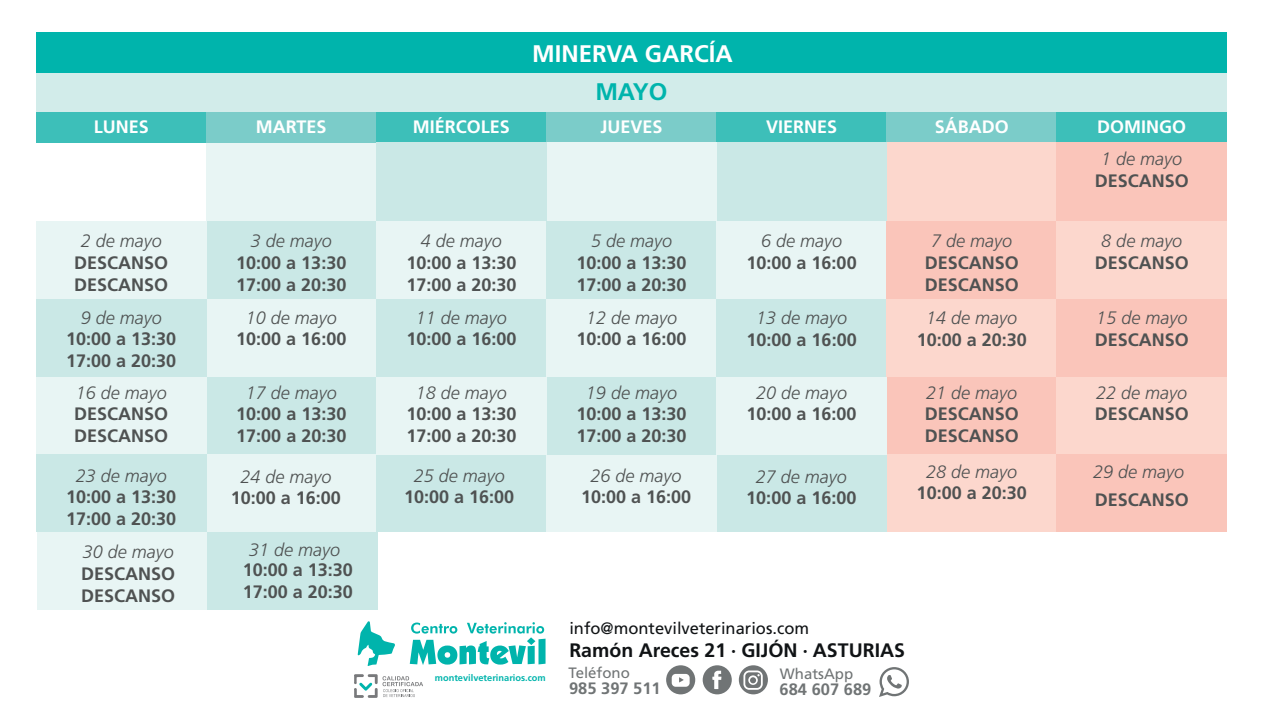
<style>
.page{position:relative;width:1263px;height:720px;background:#fff}
.page>*{position:absolute;margin:0;border:0;box-sizing:border-box;transform-origin:0 0}
.t1{font:700 24px "Frutiger LT Std";color:#fff}
.t2{font:700 24px "Frutiger LT Std";color:#00b4ac}
.t3{font:700 19.5px "Frutiger LT Std";color:#101315}
.t4{font:700 18px/21.6px "Frutiger LT Std";color:#4f5252}
.t5{font:italic 300 18px "Frutiger LT Std";color:#4f5252}
.t6{font:700 18px "Frutiger LT Std";color:#fff}
.t7{font:16.5px "Frutiger LT Std";color:#101315}
.t8{font:700 16.5px "Frutiger LT Std";color:#707475}
.t9{font:15px "Frutiger LT Std";color:#707475}
.t10{font:700 9.3px "Frutiger LT Std";color:#00b4ac}
.s1{font-stretch:condensed}
</style>
<div class="page">
<div style="left:206px;top:143px;width:170px;height:78px;background:#e8f5f4"></div>
<div style="left:36px;top:32px;width:1191px;height:41px;background:#00b4ac"></div>
<div style="left:36px;top:73px;width:1191px;height:39px;background:#d2ecea"></div>
<div style="left:36px;top:112px;width:170px;height:31px;background:#3dbfb9"></div>
<div style="left:206px;top:112px;width:170px;height:31px;background:#7bccc9"></div>
<div style="left:376px;top:112px;width:170px;height:31px;background:#3dbfb9"></div>
<div style="left:546px;top:112px;width:170px;height:31px;background:#7bccc9"></div>
<div style="left:716px;top:112px;width:171px;height:31px;background:#3dbfb9"></div>
<div style="left:887px;top:112px;width:170px;height:31px;background:#7bccc9"></div>
<div style="left:1057px;top:112px;width:170px;height:31px;background:#3dbfb9"></div>
<div style="left:887px;top:143px;width:170px;height:78px;background:#fcd7cd"></div>
<div style="left:1057px;top:143px;width:170px;height:78px;background:#fac5ba"></div>
<div style="left:206px;top:221px;width:170px;height:78px;background:#cae8e6"></div>
<div style="left:376px;top:221px;width:170px;height:78px;background:#e8f5f4"></div>
<div style="left:546px;top:221px;width:170px;height:78px;background:#cae8e6"></div>
<div style="left:716px;top:143px;width:171px;height:78px;background:#cae8e6"></div>
<div style="left:716px;top:221px;width:171px;height:78px;background:#e8f5f4"></div>
<div style="left:546px;top:143px;width:170px;height:78px;background:#e8f5f4"></div>
<div style="left:887px;top:221px;width:170px;height:78px;background:#fac5ba"></div>
<div style="left:1057px;top:221px;width:170px;height:78px;background:#fcd7cd"></div>
<div style="left:36px;top:221px;width:170px;height:78px;background:#e8f5f4"></div>
<div style="left:206px;top:299px;width:170px;height:78px;background:#e8f5f4"></div>
<div style="left:376px;top:299px;width:170px;height:78px;background:#cae8e6"></div>
<div style="left:546px;top:299px;width:170px;height:78px;background:#e8f5f4"></div>
<div style="left:716px;top:299px;width:171px;height:78px;background:#cae8e6"></div>
<div style="left:887px;top:299px;width:170px;height:78px;background:#fcd7cd"></div>
<div style="left:1057px;top:299px;width:170px;height:78px;background:#fac5ba"></div>
<div style="left:36px;top:299px;width:170px;height:78px;background:#cae8e6"></div>
<div style="left:206px;top:377px;width:170px;height:78px;background:#cae8e6"></div>
<div style="left:36px;top:377px;width:170px;height:78px;background:#e8f5f4"></div>
<div style="left:886px;top:377px;width:170px;height:78px;background:#fac5ba"></div>
<div style="left:1057px;top:377px;width:170px;height:78px;background:#fcd7cd"></div>
<div style="left:886px;top:454px;width:170px;height:78px;background:#fcd7cd"></div>
<div style="left:206px;top:454px;width:170px;height:78px;background:#e8f5f4"></div>
<div style="left:376px;top:454px;width:170px;height:78px;background:#cae8e6"></div>
<div style="left:36px;top:454px;width:170px;height:78px;background:#cae8e6"></div>
<div style="left:716px;top:454px;width:171px;height:78px;background:#cae8e6"></div>
<div style="left:376px;top:143px;width:170px;height:78px;background:#cae8e6"></div>
<div style="left:546px;top:454px;width:170px;height:78px;background:#e8f5f4"></div>
<div style="left:376px;top:377px;width:170px;height:78px;background:#e8f5f4"></div>
<div style="left:547px;top:377px;width:171px;height:78px;background:#cae8e6"></div>
<div style="left:716px;top:377px;width:171px;height:78px;background:#e8f5f4"></div>
<svg style="left:354px;top:674px;width:69px;height:24px"></svg>
<svg style="left:358px;top:621px;width:187px;height:45px"></svg>
<svg style="left:879px;top:667px;width:30px;height:30px"></svg>
<svg style="left:703px;top:665px;width:29px;height:29px"></svg>
<svg style="left:666px;top:665px;width:29px;height:29px"></svg>
<svg style="left:739px;top:665px;width:29px;height:29px"></svg>
<div style="left:1056px;top:454px;width:170px;height:78px;background:#fac5ba"></div>
<div style="left:37px;top:532px;width:170px;height:78px;background:#e8f5f4"></div>
<div style="left:208px;top:532px;width:170px;height:78px;background:#cae8e6"></div>
<h1 class="t1" style="left:532px;top:40px;width:202px">MINERVA GARCÍA</h1>
<p class="t6" style="left:94px;top:117px;width:57px">LUNES</p>
<p class="t5" style="left:81px;top:231px;width:83px">2 de mayo</p>
<p class="t4" style="left:74px;top:252px;width:96px">DESCANSO<br>DESCANSO</p>
<p class="t5" style="left:81px;top:307px;width:83px">9 de mayo</p>
<p class="t4" style="left:66px;top:328px;width:112px">10:00 a 13:30<br>17:00 a 20:30</p>
<p class="t5" style="left:76px;top:382px;width:93px">16 de mayo</p>
<p class="t4" style="left:74px;top:403px;width:96px">DESCANSO<br>DESCANSO</p>
<p class="t5" style="left:76px;top:465px;width:93px">23 de mayo</p>
<p class="t4" style="left:66px;top:486px;width:112px">10:00 a 13:30<br>17:00 a 20:30</p>
<h1 class="t2" style="left:595px;top:77px;width:74px">MAYO</h1>
<p class="t6" style="left:256px;top:117px;width:72px">MARTES</p>
<p class="t6" style="left:413px;top:117px;width:99px">MIÉRCOLES</p>
<p class="t6" style="left:600px;top:117px;width:64px">JUEVES</p>
<p class="t6" style="left:766px;top:117px;width:73px">VIERNES</p>
<p class="t6" style="left:935px;top:117px;width:75px">SÁBADO</p>
<p class="t6" style="left:1097px;top:117px;width:90px">DOMINGO</p>
<p class="t5" style="left:251px;top:231px;width:83px">3 de mayo</p>
<p class="t4" style="left:236px;top:252px;width:112px">10:00 a 13:30<br>17:00 a 20:30</p>
<p class="t5" style="left:246px;top:307px;width:93px">10 de mayo</p>
<p class="t4" style="left:236px;top:328px;width:112px">10:00 a 16:00</p>
<p class="t5" style="left:246px;top:382px;width:93px">17 de mayo</p>
<p class="t4" style="left:236px;top:403px;width:112px">10:00 a 13:30<br>17:00 a 20:30</p>
<p class="t5" style="left:240px;top:466px;width:93px">24 de mayo</p>
<p class="t4" style="left:231px;top:487px;width:112px">10:00 a 16:00</p>
<p class="t5" style="left:421px;top:231px;width:83px">4 de mayo</p>
<p class="t4" style="left:406px;top:252px;width:112px">10:00 a 13:30<br>17:00 a 20:30</p>
<p class="t5" style="left:416px;top:307px;width:93px">11 de mayo</p>
<p class="t4" style="left:406px;top:328px;width:112px">10:00 a 16:00</p>
<p class="t5" style="left:416px;top:382px;width:93px">18 de mayo</p>
<p class="t4" style="left:406px;top:403px;width:112px">10:00 a 13:30<br>17:00 a 20:30</p>
<p class="t5" style="left:414px;top:465px;width:93px">25 de mayo</p>
<p class="t4" style="left:404px;top:486px;width:112px">10:00 a 16:00</p>
<p class="t5" style="left:591px;top:231px;width:83px">5 de mayo</p>
<p class="t4" style="left:576px;top:252px;width:112px">10:00 a 13:30<br>17:00 a 20:30</p>
<p class="t5" style="left:586px;top:307px;width:93px">12 de mayo</p>
<p class="t4" style="left:576px;top:328px;width:112px">10:00 a 16:00</p>
<p class="t5" style="left:586px;top:382px;width:93px">19 de mayo</p>
<p class="t4" style="left:576px;top:403px;width:112px">10:00 a 13:30<br>17:00 a 20:30</p>
<p class="t5" style="left:590px;top:465px;width:93px">26 de mayo</p>
<p class="t4" style="left:581px;top:486px;width:112px">10:00 a 16:00</p>
<p class="t5" style="left:761px;top:231px;width:83px">6 de mayo</p>
<p class="t4" style="left:746px;top:252px;width:112px">10:00 a 16:00</p>
<p class="t5" style="left:756px;top:308px;width:93px">13 de mayo</p>
<p class="t4" style="left:746px;top:329px;width:112px">10:00 a 16:00</p>
<p class="t5" style="left:756px;top:382px;width:93px">20 de mayo</p>
<p class="t4" style="left:746px;top:403px;width:112px">10:00 a 16:00</p>
<p class="t5" style="left:756px;top:466px;width:93px">27 de mayo</p>
<p class="t4" style="left:746px;top:487px;width:112px">10:00 a 16:00</p>
<p class="t5" style="left:931px;top:231px;width:83px">7 de mayo</p>
<p class="t4" style="left:925px;top:252px;width:96px">DESCANSO<br>DESCANSO</p>
<p class="t5" style="left:926px;top:308px;width:93px">14 de mayo</p>
<p class="t4" style="left:917px;top:329px;width:112px">10:00 a 20:30</p>
<p class="t5" style="left:926px;top:382px;width:93px">21 de mayo</p>
<p class="t4" style="left:925px;top:403px;width:96px">DESCANSO<br>DESCANSO</p>
<p class="t5" style="left:926px;top:461px;width:93px">28 de mayo</p>
<p class="t4" style="left:917px;top:482px;width:112px">10:00 a 20:30</p>
<p class="t5" style="left:1101px;top:148px;width:83px">1 de mayo</p>
<p class="t4" style="left:1095px;top:170px;width:96px">DESCANSO</p>
<p class="t5" style="left:1101px;top:231px;width:83px">8 de mayo</p>
<p class="t4" style="left:1095px;top:252px;width:96px">DESCANSO</p>
<p class="t5" style="left:1096px;top:308px;width:93px">15 de mayo</p>
<p class="t4" style="left:1095px;top:329px;width:96px">DESCANSO</p>
<p class="t5" style="left:1096px;top:382px;width:93px">22 de mayo</p>
<p class="t4" style="left:1095px;top:403px;width:96px">DESCANSO</p>
<p class="t5" style="left:1093px;top:461px;width:93px">29 de mayo</p>
<p class="t4" style="left:1095px;top:489px;width:96px">DESCANSO</p>
<p class="t5" style="left:83px;top:542px;width:93px">30 de mayo</p>
<p class="t5" style="left:249px;top:540px;width:93px">31 de mayo</p>
<p class="t4" style="left:81px;top:563px;width:96px">DESCANSO<br>DESCANSO</p>
<p class="t4" style="left:243px;top:559px;width:112px">10:00 a 13:30<br>17:00 a 20:30</p>
<p class="t7" style="left:569px;top:619px;width:241px">info@montevilveterinarios.com</p>
<p class="t3" style="left:569px;top:638px;width:337px">Ramón Areces 21 <span class="s1">·</span> GIJÓN <span class="s1">·</span> ASTURIAS</p>
<p class="t10" style="left:435px;top:672px;width:112px">montevilveterinarios.com</p>
<p class="t9" style="left:568px;top:664px;width:63px">Teléfono</p>
<p class="t9" style="left:780px;top:665px;width:75px">WhatsApp</p>
<p class="t8" style="left:569px;top:678px;width:93px">985 397 511</p>
<p class="t8" style="left:780px;top:680px;width:93px">684 607 689</p>
</div>
